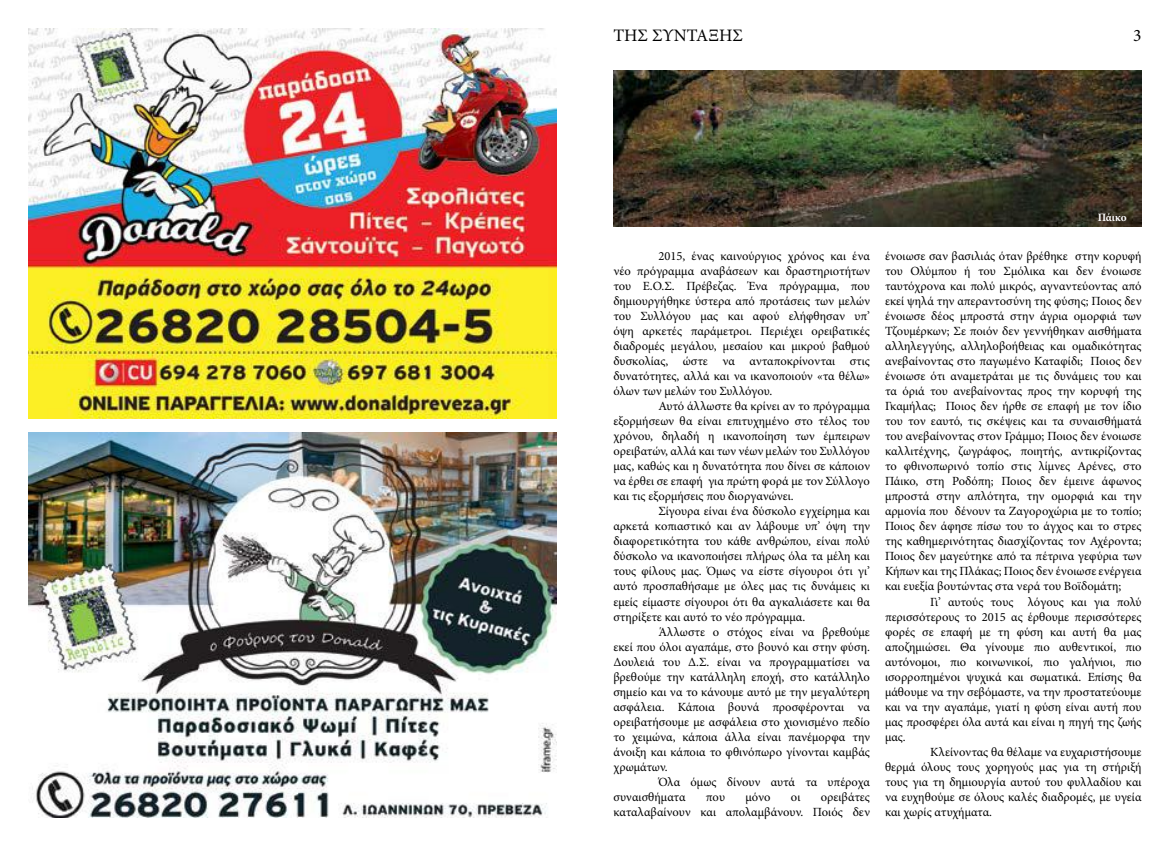
<style>
.page{position:relative;width:1170px;height:851px;background:#fff}
.page>*{position:absolute;margin:0;border:0;box-sizing:border-box;transform-origin:0 0}
.t1{font:17.5px "Minion Pro";color:#000}
.t2{font:12.5px/15px "Minion Pro";color:#000;text-align:justify}
.t3{font:700 11.25px "Minion Pro";color:#fff}
</style>
<div class="page">
<img style="left:28px;top:28px;width:528px;height:390px">
<img style="left:28px;top:432px;width:528px;height:385px">
<img style="left:613px;top:71px;width:528px;height:156px">
<h1 class="t1" style="left:613px;top:24px;width:131px">ΤΗΣ ΣΥΝΤΑΞΗΣ</h1>
<h1 class="t1" style="left:1133px;top:24px;width:10px">3</h1>
<p class="t2" style="left:613px;top:249px;width:258px;text-indent:45px">2015, ένας καινούργιος χρόνος και ένα νέο πρόγραμμα αναβάσεων και δραστηριοτήτων του Ε.Ο.Σ. Πρέβεζας. Ένα πρόγραμμα, που δημιουργήθηκε ύστερα από προτάσεις των μελών του Συλλόγου μας και αφού ελήφθησαν υπ’ όψη αρκετές παράμετροι. Περιέχει ορειβατικές διαδρομές μεγάλου, μεσαίου και μικρού βαθμού δυσκολίας, ώστε να ανταποκρίνονται στις δυνατότητες, αλλά και να ικανοποιούν «τα θέλω» όλων των μελών του Συλλόγου.</p>
<p class="t2" style="left:613px;top:399px;width:258px;text-indent:45px">Αυτό άλλωστε θα κρίνει αν το πρόγραμμα εξορμήσεων θα είναι επιτυχημένο στο τέλος του χρόνου, δηλαδή η ικανοποίηση των έμπειρων ορειβατών, αλλά και των νέων μελών του Συλλόγου μας, καθώς και η δυνατότητα που δίνει σε κάποιον να έρθει σε επαφή για πρώτη φορά με τον Σύλλογο και τις εξορμήσεις που διοργανώνει.</p>
<p class="t2" style="left:613px;top:504px;width:258px;text-indent:45px">Σίγουρα είναι ένα δύσκολο εγχείρημα και αρκετά κοπιαστικό και αν λάβουμε υπ’ όψη την διαφορετικότητα του κάθε ανθρώπου, είναι πολύ δύσκολο να ικανοποιήσει πλήρως όλα τα μέλη και τους φίλους μας. Όμως να είστε σίγουροι ότι γι’ αυτό προσπαθήσαμε με όλες μας τις δυνάμεις κι εμείς είμαστε σίγουροι ότι θα αγκαλιάσετε και θα στηρίξετε και αυτό το νέο πρόγραμμα.</p>
<p class="t2" style="left:613px;top:624px;width:258px;text-indent:45px">Άλλωστε ο στόχος είναι να βρεθούμε εκεί που όλοι αγαπάμε, στο βουνό και στην φύση.<br>Δουλειά του Δ.Σ. είναι να προγραμματίσει να βρεθούμε την κατάλληλη εποχή, στο κατάλληλο σημείο και να το κάνουμε αυτό με την μεγαλύτερη ασφάλεια. Κάποια βουνά προσφέρονται να ορειβατήσουμε με ασφάλεια στο χιονισμένο πεδίο το χειμώνα, κάποια άλλα είναι πανέμορφα την άνοιξη και κάποια το φθινόπωρο γίνονται καμβάς χρωμάτων.</p>
<p class="t2" style="left:613px;top:774px;width:258px;text-indent:45px">Όλα όμως δίνουν αυτά τα υπέροχα συναισθήματα</p>
<p class="t2" style="left:613px;top:789px;width:258px;text-align:right">ορειβάτες<br>καταλαβαίνουν και απολαμβάνουν. Ποιός δεν</p>
<p class="t2" style="left:706px;top:789px;width:21px">που</p>
<p class="t2" style="left:745px;top:789px;width:27px">μόνο</p>
<p class="t2" style="left:790px;top:789px;width:11px">οι</p>
<p class="t3" style="left:1097px;top:209px;width:31px">Πάικο</p>
<p class="t2" style="left:884px;top:249px;width:258px">ένοιωσε σαν βασιλιάς όταν βρέθηκε στην κορυφή του Ολύμπου ή του Σμόλικα και δεν ένοιωσε ταυτόχρονα και πολύ μικρός, αγναντεύοντας από εκεί ψηλά την απεραντοσύνη της φύσης; Ποιος δεν ένοιωσε δέος μπροστά στην άγρια ομορφιά των Τζουμέρκων; Σε ποιόν δεν γεννήθηκαν αισθήματα αλληλεγγύης, αλληλοβοήθειας και ομαδικότητας ανεβαίνοντας στο παγωμένο Καταφίδι; Ποιος δεν ένοιωσε ότι αναμετράται με τις δυνάμεις του και τα όριά του ανεβαίνοντας προς την κορυφή της Γκαμήλας; Ποιος δεν ήρθε σε επαφή με τον ίδιο του τον εαυτό, τις σκέψεις και τα συναισθήματά του ανεβαίνοντας στον Γράμμο; Ποιος δεν ένοιωσε καλλιτέχνης, ζωγράφος, ποιητής, αντικρίζοντας το φθινοπωρινό τοπίο στις λίμνες Αρένες, στο Πάικο, στη Ροδόπη; Ποιος δεν έμεινε άφωνος μπροστά στην απλότητα, την ομορφιά και την αρμονία που δένουν τα Ζαγοροχώρια με το τοπίο; Ποιος δεν άφησε πίσω του το άγχος και το στρες της καθημερινότητας διασχίζοντας τον Αχέροντα; Ποιος δεν μαγεύτηκε από τα πέτρινα γεφύρια των Κήπων και της Πλάκας; Ποιος δεν ένοιωσε ενέργεια και ευεξία βουτώντας στα νερά του Βοϊδομάτη;</p>
<p class="t2" style="left:884px;top:594px;width:258px;text-indent:45px">Γι’ αυτούς τους λόγους και για πολύ περισσότερους το 2015 ας έρθουμε περισσότερες φορές σε επαφή με τη φύση και αυτή θα μας αποζημιώσει. Θα γίνουμε πιο αυθεντικοί, πιο αυτόνομοι, πιο κοινωνικοί, πιο γαλήνιοι, πιο ισορροπημένοι ψυχικά και σωματικά. Επίσης θα μάθουμε να την σεβόμαστε, να την προστατεύουμε και να την αγαπάμε, γιατί η φύση είναι αυτή που μας προσφέρει όλα αυτά και είναι η πηγή της ζωής μας.</p>
<p class="t2" style="left:884px;top:744px;width:258px;text-indent:45px">Κλείνοντας θα θέλαμε να ευχαριστήσουμε θερμά όλους τους χορηγούς μας για τη στήριξή τους για τη δημιουργία αυτού του φυλλαδίου και να ευχηθούμε σε όλους καλές διαδρομές, με υγεία και χωρίς ατυχήματα.</p>
</div>
